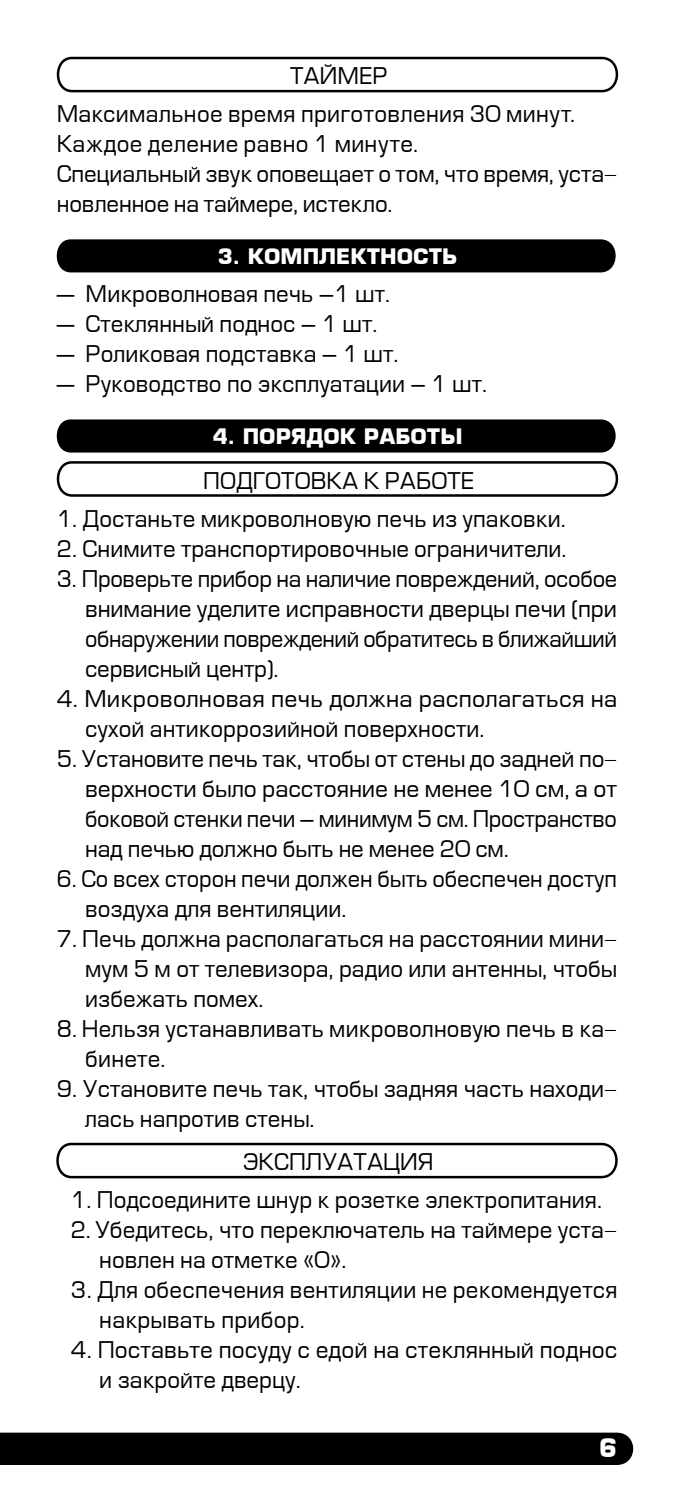
<style>
.page{position:relative;width:674px;height:1489px;background:#fff}
.page>*{position:absolute;margin:0;border:0;box-sizing:border-box;transform-origin:0 0}
.t1{font:700 25px "Europe";color:#fff}
.t2{font:22.5px/30px "Europe";color:#000}
.t3{font:700 20.75px "Europe";color:#fff}
</style>
<div class="page">
<div style="left:0;top:1432px;width:634px;height:32px;background:#000"></div>
<svg style="left:56px;top:56px;width:563px;height:37px"></svg>
<div style="left:56px;top:239px;width:560px;height:33px;background:#000"></div>
<div style="left:56px;top:419px;width:560px;height:33px;background:#000"></div>
<svg style="left:56px;top:461px;width:563px;height:36px"></svg>
<svg style="left:56px;top:1142px;width:562px;height:37px"></svg>
<p class="t2" style="left:57px;top:58px;width:519px;line-height:38.2px;text-indent:233px">ТАЙМЕР<br>Максимальное время приготовления 30 минут.</p>
<p class="t2" style="left:57px;top:130px;width:561px">Каждое деление равно 1 минуте.<br>Специальный звук оповещает о том, что время, уста‑ новленное на таймере, истекло.</p>
<p class="t3" style="left:218px;top:244px;width:241px">3. КОМПЛЕКТНОСТЬ</p>
<p class="t2" style="left:57px;top:280px;width:334px">— Микроволновая печь –1 шт.</p>
<p class="t2" style="left:57px;top:310px;width:322px">— Стеклянный поднос – 1 шт.</p>
<p class="t2" style="left:57px;top:340px;width:343px">— Роликовая подставка – 1 шт.</p>
<p class="t2" style="left:57px;top:370px;width:431px">— Руководство по эксплуатации – 1 шт.</p>
<p class="t3" style="left:212px;top:424px;width:251px">4. ПОРЯДОК РАБОТЫ</p>
<p class="t2" style="left:203px;top:466px;width:272px">ПОДГОТОВКА К РАБОТЕ</p>
<p class="t2" style="left:57px;top:504px;width:510px">1. Достаньте микроволновую печь из упаковки.</p>
<p class="t2" style="left:57px;top:534px;width:511px">2. Снимите транспортировочные ограничители.</p>
<p class="t2" style="left:85px;top:564px;width:533px;text-align:justify;text-indent:-28px">3. Проверьте прибор на наличие повреждений, особое внимание уделите исправности дверцы печи (при обнаружении повреждений обратитесь в ближайший сервисный центр).</p>
<p class="t2" style="left:85px;top:684px;width:533px;text-indent:-28px">4. Микроволновая печь должна располагаться на сухой антикоррозийной поверхности.</p>
<p class="t2" style="left:85px;top:744px;width:533px;text-align:justify;text-indent:-28px">5. Установите печь так, чтобы от стены до задней по‑ верхности было расстояние не менее 10 см, а от боковой стенки печи – минимум 5 см. Пространство над печью должно быть не менее 20 см.</p>
<p class="t2" style="left:85px;top:864px;width:533px;text-indent:-28px">6. Со всех сторон печи должен быть обеспечен доступ воздуха для вентиляции.</p>
<p class="t2" style="left:85px;top:924px;width:533px;text-align:justify;text-indent:-28px">7. Печь должна располагаться на расстоянии мини‑ мум 5 м от телевизора, радио или антенны, чтобы избежать помех.</p>
<p class="t2" style="left:85px;top:1014px;width:533px;text-indent:-28px">8. Нельзя устанавливать микроволновую печь в ка‑ бинете.</p>
<p class="t2" style="left:85px;top:1074px;width:533px;text-indent:-28px">9. Установите печь так, чтобы задняя часть находи‑ лась напротив стены.</p>
<p class="t2" style="left:243px;top:1147px;width:192px">ЭКСПЛУАТАЦИЯ</p>
<p class="t2" style="left:71px;top:1185px;width:532px">1. Подсоедините шнур к розетке электропитания.</p>
<p class="t2" style="left:99px;top:1215px;width:519px;text-indent:-28px">2. Убедитесь, что переключатель на таймере уста‑ новлен на отметке «0».</p>
<p class="t2" style="left:99px;top:1275px;width:519px;text-indent:-28px">3. Для обеспечения вентиляции не рекомендуется накрывать прибор.</p>
<p class="t2" style="left:99px;top:1335px;width:519px;text-indent:-28px">4. Поставьте посуду с едой на стеклянный поднос и закройте дверцу.</p>
<p class="t1" style="left:599px;top:1432px;width:19px">6</p>
</div>
